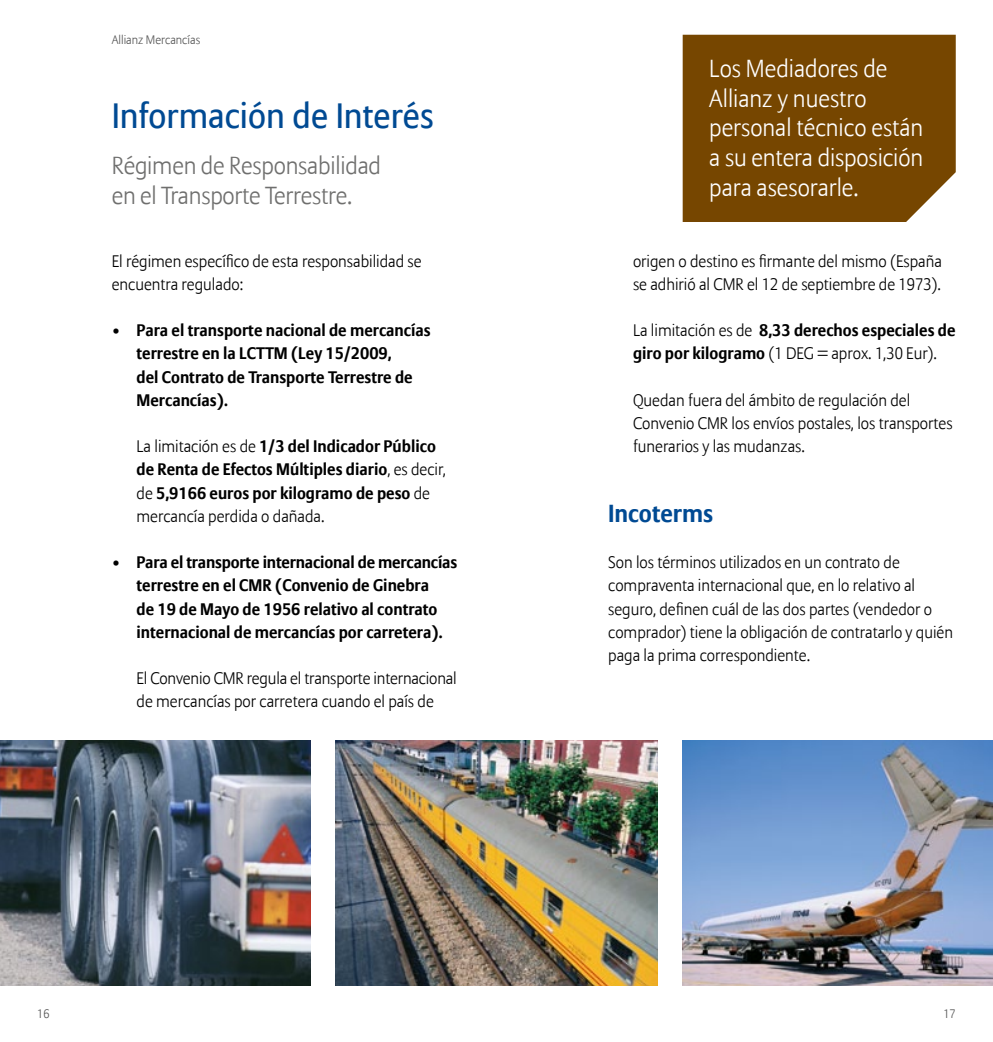
<style>
.page{position:relative;width:993px;height:1042px;background:#fff}
.page>*{position:absolute;margin:0;border:0;box-sizing:border-box;transform-origin:0 0}
.t1{font:35px "Allianz Sans";color:#004a93}
.t2{font:300 24.5px/29.8px "Allianz Sans";color:#fff}
.t3{font:300 24.5px/29.8px "Allianz Sans";letter-spacing:-.01em;color:#6f6f6e}
.t4{font:700 24.5px "Allianz Sans";color:#004a93}
.t5{font:300 16.62px/23.3px "Allianz Sans";color:#000}
.t6{font:700 16.62px/23.3px "Allianz Sans";color:#000}
.t7{font:300 12.25px "Allianz Sans";color:#565656}
.s1{font-weight:300}
</style>
<div class="page">
<img style="left:682px;top:741px;width:310px;height:244px">
<img style="left:335px;top:741px;width:322px;height:244px">
<img style="left:0;top:741px;width:310px;height:244px">
<div style="left:682px;top:35px;width:273px;height:187px;background:#764600"></div>
<p class="t7" style="left:112px;top:33px;width:90px">Allianz Mercancías</p>
<h1 class="t1" style="left:112px;top:94px;width:323px">Información de Interés</h1>
<h2 class="t3" style="left:112px;top:152px;width:271px">Régimen de Responsabilidad en el Transporte Terrestre.</h2>
<p class="t5" style="left:112px;top:250px;width:311px">El régimen específico de esta responsabilidad se encuentra regulado:</p>
<p class="t6" style="left:136px;top:319px;width:295px;text-indent:-25px"><span class="s1">•</span> Para el transporte nacional de mercancías terrestre en la LCTTM (Ley 15/2009,<br>del Contrato de Transporte Terrestre de Mercancías).</p>
<p class="t6" style="left:136px;top:435px;width:311px"><span class="s1">La limitación es de</span> 1/3 del Indicador Público de Renta de Efectos Múltiples diario<span class="s1">, es decir, de</span> 5,9166 euros por kilogramo de peso <span class="s1">de mercancía perdida o dañada.</span></p>
<p class="t6" style="left:136px;top:551px;width:322px;text-indent:-25px"><span class="s1">•</span> Para el transporte internacional de mercancías terrestre en el CMR (Convenio de Ginebra<br>de 19 de Mayo de 1956 relativo al contrato internacional de mercancías por carretera).</p>
<p class="t5" style="left:136px;top:667px;width:321px">El Convenio CMR regula el transporte internacional de mercancías por carretera cuando el país de</p>
<h2 class="t2" style="left:709px;top:54px;width:215px">Los Mediadores de<br>Allianz y nuestro personal técnico están a su entera disposición para asesorarle.</h2>
<p class="t5" style="left:632px;top:250px;width:310px">origen o destino es firmante del mismo (España se adhirió al CMR el 12 de septiembre de 1973).</p>
<p class="t6" style="left:632px;top:319px;width:324px"><span class="s1">La limitación es de</span> 8,33 derechos especiales de giro por kilogramo <span class="s1">(1 DEG = aprox. 1,30 Eur).</span></p>
<p class="t5" style="left:632px;top:389px;width:321px">Quedan fuera del ámbito de regulación del<br>Convenio CMR los envíos postales, los transportes funerarios y las mudanzas.</p>
<h2 class="t4" style="left:608px;top:498px;width:106px">Incoterms</h2>
<p class="t5" style="left:608px;top:551px;width:346px">Son los términos utilizados en un contrato de compraventa internacional que, en lo relativo al seguro, definen cuál de las dos partes (vendedor o comprador) tiene la obligación de contratarlo y quién paga la prima correspondiente.</p>
<p class="t7" style="left:37px;top:1006px;width:14px">16</p>
<p class="t7" style="left:943px;top:1006px;width:14px">17</p>
</div>
